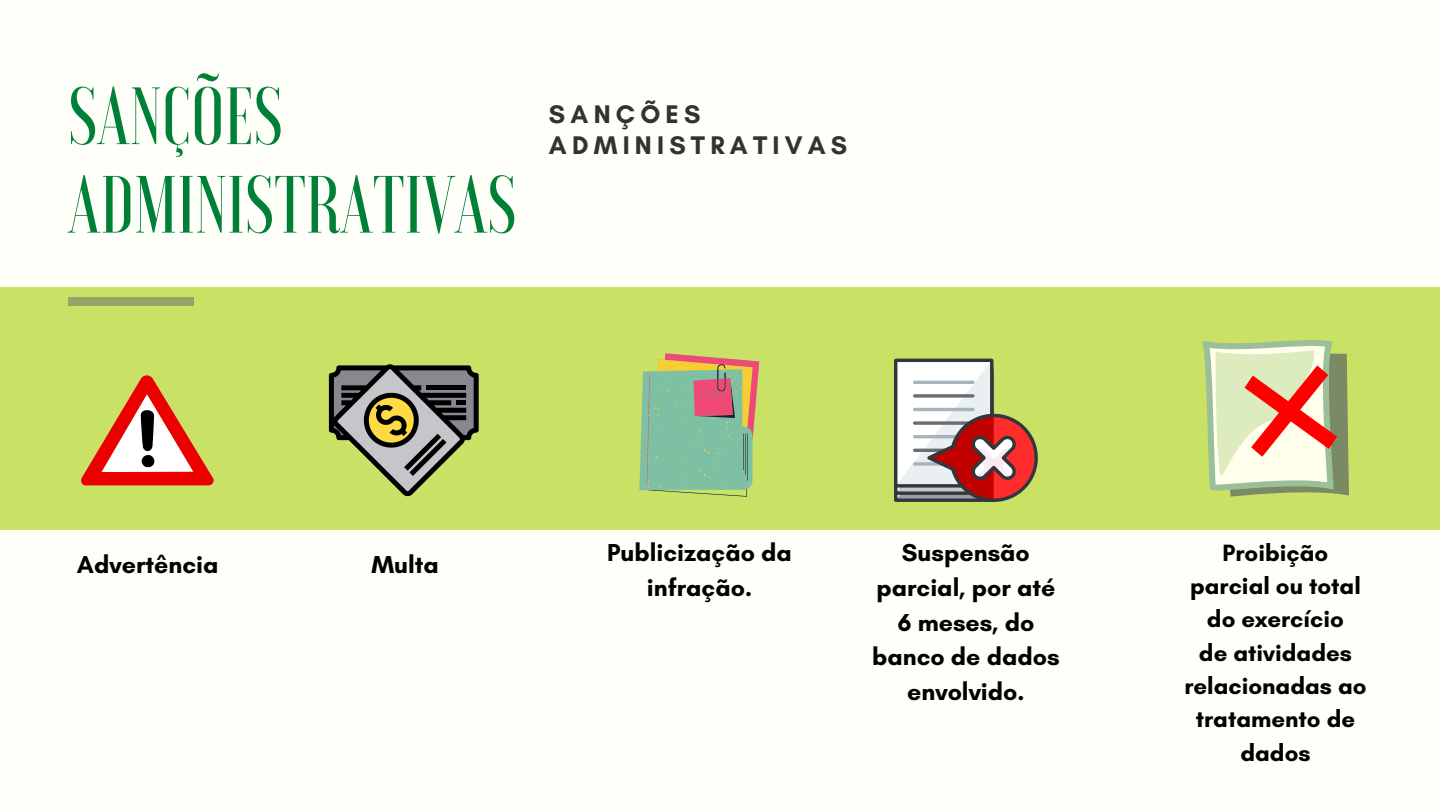
<style>
.page{position:relative;width:1440px;height:810px;background:#fffff9}
.page>*{position:absolute;margin:0;border:0;box-sizing:border-box;transform-origin:0 0}
.t1{font:500 81px/88.5px "Voga";color:#008037}
.t2{font:700 26px/30.8px "Glacial Indifference";letter-spacing:.2em;color:#323232}
.t3{font:700 24.9px/34.8px "Glacial Indifference";color:#000;text-align:center}
.t4{font:700 24px/33.4px "Glacial Indifference";color:#000;text-align:center}
</style>
<div class="page">
<div style="left:0;top:287px;width:1440px;height:243px;background:#c9e265"></div>
<div style="left:68px;top:298px;width:125px;height:8px;background:#98a465"></div>
<svg style="left:81px;top:375px;width:133px;height:110px"></svg>
<svg style="left:329px;top:364px;width:150px;height:132px"></svg>
<svg style="left:639px;top:353px;width:120px;height:144px;background:#9eb28a"></svg>
<div style="left:894px;top:359px;width:99px;height:129px;border:3px solid #33363a"></div>
<svg style="left:896px;top:360px;width:142px;height:142px"></svg>
<svg style="left:1202px;top:340px;width:147px;height:157px;background:#d2c09a"></svg>
<h1 class="t1" style="left:68px;top:72px;width:450px">SANÇÕES<br>ADMINISTRATIVAS</h1>
<p class="t2" style="left:549px;top:98px;width:300px">SANÇÕES<br>ADMINISTRATIVAS</p>
<p class="t3" style="left:77px;top:547px;width:143px">Advertência</p>
<p class="t3" style="left:371px;top:547px;width:69px">Multa</p>
<p class="t3" style="left:607px;top:535px;width:186px">Publicização da infração.</p>
<p class="t3" style="left:872px;top:535px;width:189px">Suspensão parcial, por até<br>6 meses, do banco de dados envolvido.</p>
<p class="t4" style="left:1184px;top:536px;width:184px">Proibição parcial ou total do exercício<br>de atividades relacionadas ao tratamento de dados</p>
</div>
